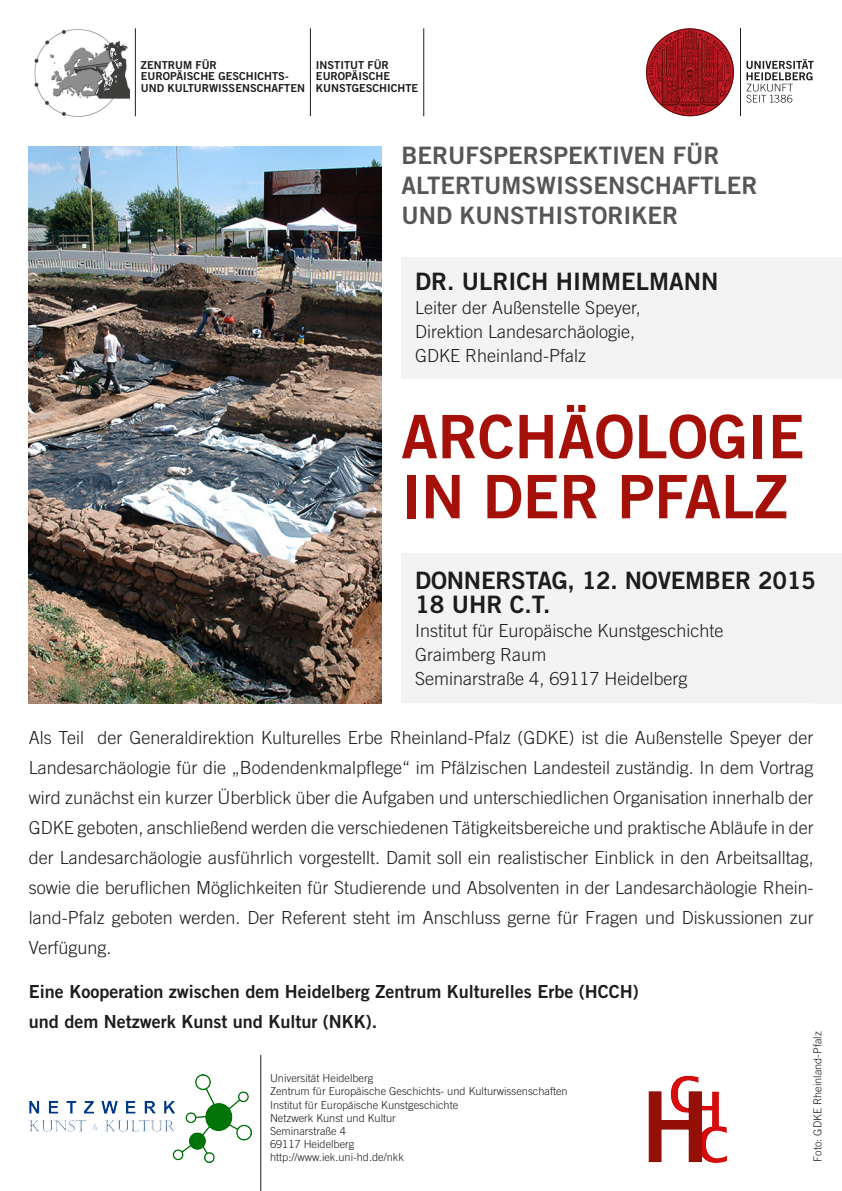
<style>
.page{position:relative;width:842px;height:1191px;background:#fff}
.page>*{position:absolute;margin:0;border:0;box-sizing:border-box;transform-origin:0 0}
.t1{font:60px/60px "Trade Gothic LT Std Bd 2";color:#a51009}
.t2{font:24px/30px "Trade Gothic LT Std Bd 2";color:#575756}
.t3{font:24px/24px "Trade Gothic LT Std Bd 2";letter-spacing:-.01em;color:#1d1d1b}
.t4{font:300 18px/30px "Trade Gothic LT Std";color:#1d1d1b}
.t5{font:18px/30px "Trade Gothic LT Std Bd 2";color:#1d1d1b}
.t6{font:300 11px "Trade Gothic LT Std";color:#1d1d1b}
.t7{font:11px/11.8px "Trade Gothic LT Std Bd 2";color:#1d1d1b}
</style>
<div class="page">
<svg style="left:746px;top:59px;width:68px;height:44px"></svg>
<hr style="left:740px;top:28px;width:1px;height:88px;background:#1d1d1b">
<svg style="left:646px;top:28px;width:88px;height:88px"></svg>
<hr style="left:310px;top:28px;width:1px;height:88px;background:#1d1d1b">
<hr style="left:424px;top:28px;width:1px;height:88px;background:#1d1d1b">
<div style="left:401px;top:553px;width:441px;height:150px;background:#eff0ef"></div>
<img style="left:34px;top:29px;width:96px;height:87px">
<hr style="left:135px;top:28px;width:1px;height:88px;background:#1d1d1b">
<div style="left:401px;top:257px;width:441px;height:121px;background:#eff0ef"></div>
<img style="left:648px;top:1075px;width:79px;height:88px">
<img style="left:29px;top:1074px;width:222px;height:88px">
<hr style="left:261px;top:1054px;width:1px;height:137px;background:#1d1d1b">
<img style="left:29px;top:146px;width:352px;height:557px">
<p class="t7" style="left:141px;top:59px;width:166px;line-height:11.5px">ZENTRUM FÜR<br>EUROPÄISCHE GESCHICHTS-<br>UND KULTURWISSENSCHAFTEN</p>
<p class="t7" style="left:316px;top:59px;width:104px">INSTITUT FÜR<br>EUROPÄISCHE<br>KUNSTGESCHICHTE</p>
<p class="t2" style="left:401px;top:140px;width:358px">BERUFSPERSPEKTIVEN FÜR<br>ALTERTUMSWISSENSCHAFTLER<br>UND KUNSTHISTORIKER</p>
<p class="t3" style="left:415px;top:269px;width:305px">DR. ULRICH HIMMELMANN</p>
<p class="t4" style="left:415px;top:296px;width:227px;line-height:24px">Leiter der Außenstelle Speyer,<br>Direktion Landesarchäologie,<br>GDKE Rheinland-Pfalz</p>
<p class="t1" style="left:401px;top:406px;width:405px">ARCHÄOLOGIE<br>IN DER PFALZ</p>
<p class="t3" style="left:415px;top:568px;width:402px">DONNERSTAG, 12. NOVEMBER 2015<br>18 UHR C.T.</p>
<p class="t4" style="left:415px;top:618px;width:310px;line-height:24px">Institut für Europäische Kunstgeschichte<br>Graimberg Raum</p>
<p class="t4" style="left:415px;top:663px;width:274px">Seminarstraße 4, 69117 Heidelberg</p>
<p class="t4" style="left:29px;top:722px;width:786px;text-align:justify">Als Teil der Generaldirektion Kulturelles Erbe Rheinland-Pfalz (GDKE) ist die Außenstelle Speyer der Landesarchäologie für die „Bodendenkmalpflege“ im Pfälzischen Landesteil zuständig. In dem Vortrag wird zunächst ein kurzer Überblick über die Aufgaben und unterschiedlichen Organisation innerhalb der GDKE geboten, anschließend werden die verschiedenen Tätigkeitsbereiche und praktische Abläufe in der der Landesarchäologie ausführlich vorgestellt. Damit soll ein realistischer Einblick in den Arbeitsalltag, sowie die beruflichen Möglichkeiten für Studierende und Absolventen in der Landesarchäologie Rhein&shy;land-Pfalz geboten werden. Der Referent steht im Anschluss gerne für Fragen und Diskussionen zur Verfügung.</p>
<p class="t5" style="left:29px;top:976px;width:611px">Eine Kooperation zwischen dem Heidelberg Zentrum Kulturelles Erbe (HCCH) und dem Netzwerk Kunst und Kultur (NKK).</p>
<p class="t6" style="left:270px;top:1071px;width:105px">Universität Heidelberg</p>
<p class="t6" style="left:270px;top:1085px;width:299px">Zentrum für Europäische Geschichts- und Kulturwissenschaften</p>
<p class="t6" style="left:270px;top:1098px;width:190px">Institut für Europäische Kunstgeschichte</p>
<p class="t6" style="left:270px;top:1111px;width:127px">Netzwerk Kunst und Kultur</p>
<p class="t6" style="left:270px;top:1124px;width:77px">Seminarstraße 4</p>
<p class="t6" style="left:270px;top:1137px;width:86px">69117 Heidelberg</p>
<p class="t6" style="left:270px;top:1151px;width:135px">http://www.iek.uni-hd.de/nkk</p>
<p class="t6" style="left:811px;top:1162px;width:132px;rotate:-90deg">Foto: GDKE Rheinland-Pfalz</p>
</div>
